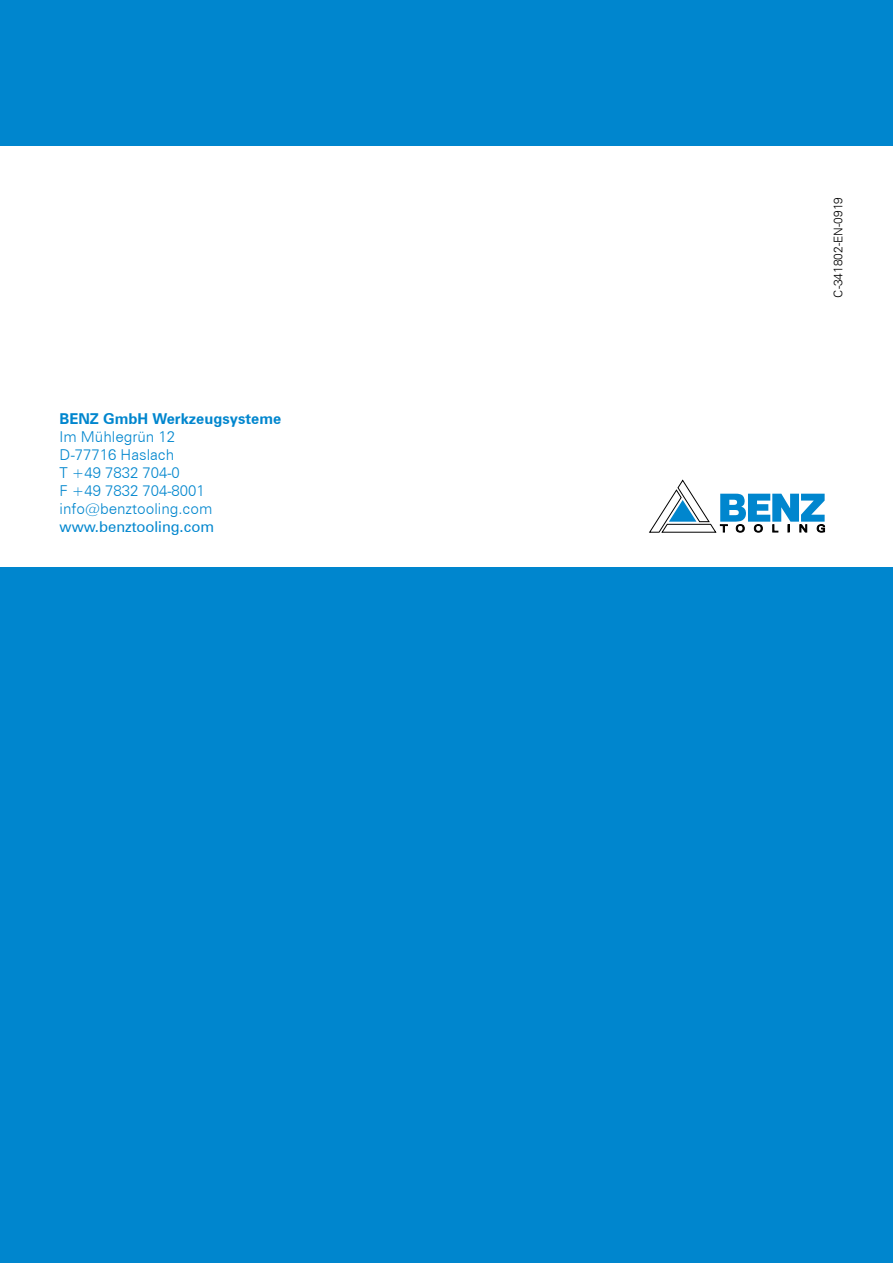
<style>
.page{position:relative;width:893px;height:1263px;background:#0086ce}
.page>*{position:absolute;margin:0;border:0;box-sizing:border-box;transform-origin:0 0}
.t1{font:300 15px/18px "Zurich BT";color:#0086ce}
.t2{font:700 15px "Zurich BT";color:#0086ce}
.t3{font:15px "Zurich BT";color:#0086ce}
.t4{font:300 12px "Zurich BT";color:#000}
</style>
<div class="page">
<div style="left:0;top:146px;width:893px;height:420px;background:#fff"></div>
<svg style="left:649px;top:480px;width:176px;height:52px"></svg>
<p class="t2" style="left:60px;top:409px;width:223px">BENZ GmbH Werkzeugsysteme</p>
<p class="t1" style="left:60px;top:427px;width:154px">Im Mühlegrün 12<br>D-77716 Haslach<br>T +49 7832 704-0<br>F +49 7832 704-8001 info@benztooling.com</p>
<p class="t3" style="left:60px;top:517px;width:156px">www.benztooling.com</p>
<p class="t4" style="left:831px;top:298px;width:102px;rotate:-90deg">C-341802-EN-0919</p>
</div>
